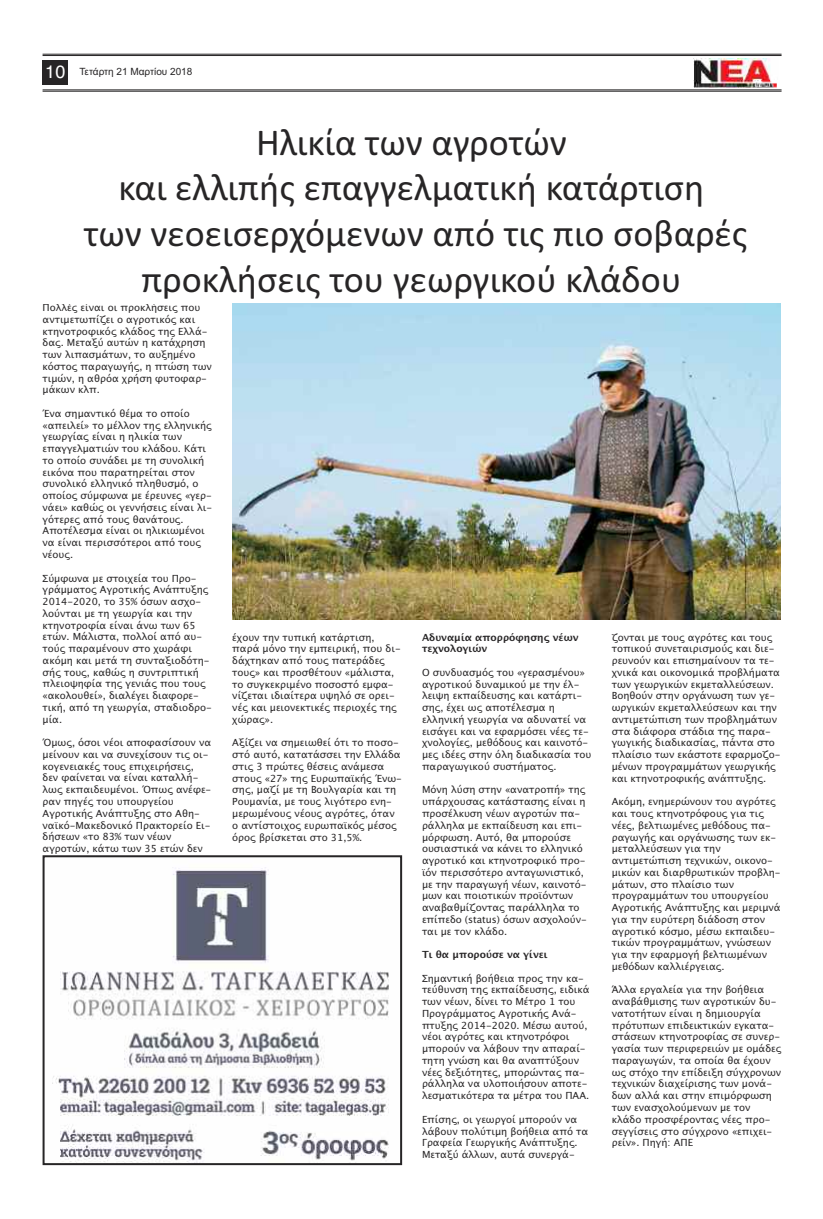
<style>
.page{position:relative;width:823px;height:1219px;background:#fff}
.page>*{position:absolute;margin:0;border:0;box-sizing:border-box;transform-origin:0 0}
.t1{font:38px/45.6px "Calibri";color:#272526;text-align:center}
.t2{font:10px "Arial";color:#272526}
.t3{font:9.8px/11.8px "Lucida Grande";color:#272526}
.t4{font:700 9.8px/11.8px "Lucida Grande";color:#272526}
.s1{font-family:"Helvetica";font-size:18px;color:#fff}
</style>
<div class="page">
<hr style="left:43px;top:90px;width:738px;height:1px;background:#272526">
<hr style="left:43px;top:91px;width:738px;height:1px;background:#272526">
<hr style="left:43px;top:54px;width:738px;height:1px;background:#272526">
<hr style="left:43px;top:55px;width:738px;height:1px;background:#272526">
<div style="left:43px;top:60px;width:25px;height:25px;background:#272526"></div>
<img style="left:693px;top:58px;width:84px;height:29px">
<img style="left:52px;top:867px;width:337px;height:295px">
<div style="left:43px;top:855px;width:359px;height:310px;border:2px solid #272526"></div>
<img style="left:232px;top:303px;width:548px;height:316px">
<p class="t2" style="left:45px;top:66px;width:148px"><span class="s1">10</span> Τετάρτη 21 Μαρτίου 2018</p>
<h1 class="t1" style="left:84px;top:119px;width:664px">Ηλικία των αγροτών<br>και ελλιπής επαγγελματική κατάρτιση<br>των νεοεισερχόμενων από τις πιο σοβαρές προκλήσεις του γεωργικού κλάδου</h1>
<p class="t3" style="left:43px;top:302px;width:171px">Πολλές είναι οι προκλήσεις που αντιμετωπίζει ο αγροτικός και κτηνοτροφικός κλάδος της Ελλά&shy;δας. Μεταξύ αυτών η κατάχρηση των λιπασμάτων, το αυξημένο κόστος παραγωγής, η πτώση των τιμών, η αθρόα χρήση φυτοφαρ&shy;μάκων κλπ.</p>
<p class="t3" style="left:43px;top:408px;width:171px">Ένα σημαντικό θέμα το οποίο «απειλεί» το μέλλον της ελληνικής γεωργίας είναι η ηλικία των επαγγελματιών του κλάδου. Κάτι το οποίο συνάδει με τη συνολική εικόνα που παρατηρείται στον συνολικό ελληνικό πληθυσμό, ο οποίος σύμφωνα με έρευνες «γερ&shy;νάει» καθώς οι γεννήσεις είναι λι&shy;γότερες από τους θανάτους.<br>Αποτέλεσμα είναι οι ηλικιωμένοι να είναι περισσότεροι από τους νέους.</p>
<p class="t3" style="left:43px;top:572px;width:171px">Σύμφωνα με στοιχεία του Προ&shy;γράμματος Αγροτικής Ανάπτυξης<br>2014-2020, το 35% όσων ασχο&shy;λούνται με τη γεωργία και την κτηνοτροφία είναι άνω των 65 ετών. Μάλιστα, πολλοί από αυ&shy;τούς παραμένουν στο χωράφι ακόμη και μετά τη συνταξιοδότη&shy;σής τους, καθώς η συντριπτική πλειοψηφία της γενιάς που τους «ακολουθεί», διαλέγει διαφορε&shy;τική, από τη γεωργία, σταδιοδρο&shy;μία.</p>
<p class="t3" style="left:43px;top:737px;width:170px">Όμως, όσοι νέοι αποφασίσουν να μείνουν και να συνεχίσουν τις οι&shy;κογενειακές τους επιχειρήσεις, δεν φαίνεται να είναι καταλλή&shy;λως εκπαιδευμένοι. Όπως ανέφε&shy;ραν πηγές του υπουργείου<br>Αγροτικής Ανάπτυξης στο Αθη&shy;ναϊκό-Μακεδονικό Πρακτορείο Ει&shy;δήσεων «το 83% των νέων αγροτών, κάτω των 35 ετών δεν</p>
<p class="t3" style="left:232px;top:631px;width:170px">έχουν την τυπική κατάρτιση, παρά μόνο την εμπειρική, που δι&shy;δάχτηκαν από τους πατεράδες τους» και προσθέτουν «μάλιστα, το συγκεκριμένο ποσοστό εμφα&shy;νίζεται ιδιαίτερα υψηλό σε ορει&shy;νές και μειονεκτικές περιοχές της χώρας».</p>
<p class="t3" style="left:232px;top:737px;width:171px">Αξίζει να σημειωθεί ότι το ποσο&shy;στό αυτό, κατατάσσει την Ελλάδα στις 3 πρώτες θέσεις ανάμεσα στους «27» της Ευρωπαϊκής Ένω&shy;σης, μαζί με τη Βουλγαρία και τη<br>Ρουμανία, με τους λιγότερο ενη&shy;μερωμένους νέους αγρότες, όταν ο αντίστοιχος ευρωπαϊκός μέσος όρος βρίσκεται στο 31,5%.</p>
<p class="t4" style="left:422px;top:631px;width:158px">Αδυναμία απορρόφησης νέων τεχνολογιών</p>
<p class="t3" style="left:422px;top:667px;width:171px">Ο συνδυασμός του «γερασμένου» αγροτικού δυναμικού με την έλ&shy;λειψη εκπαίδευσης και κατάρτι&shy;σης, έχει ως αποτέλεσμα η ελληνική γεωργία να αδυνατεί να εισάγει και να εφαρμόσει νέες τε&shy;χνολογίες, μεθόδους και καινοτό&shy;μες ιδέες στην όλη διαδικασία του παραγωγικού συστήματος.</p>
<p class="t3" style="left:422px;top:784px;width:166px">Μόνη λύση στην «ανατροπή» της υπάρχουσας κατάστασης είναι η προσέλκυση νέων αγροτών πα&shy;ράλληλα με εκπαίδευση και επι&shy;μόρφωση. Αυτό, θα μπορούσε ουσιαστικά να κάνει το ελληνικό αγροτικό και κτηνοτροφικό προ&shy;ϊόν περισσότερο ανταγωνιστικό, με την παραγωγή νέων, καινοτό&shy;μων και ποιοτικών προϊόντων αναβαθμίζοντας παράλληλα το επίπεδο (status) όσων ασχολούν&shy;ται με τον κλάδο.</p>
<p class="t4" style="left:422px;top:949px;width:127px">Τι θα μπορούσε να γίνει</p>
<p class="t3" style="left:422px;top:972px;width:169px">Σημαντική βοήθεια προς την κα&shy;τεύθυνση της εκπαίδευσης, ειδικά των νέων, δίνει το Μέτρο 1 του<br>Προγράμματος Αγροτικής Ανά&shy;πτυξης 2014-2020. Μέσω αυτού, νέοι αγρότες και κτηνοτρόφοι μπορούν να λάβουν την απαραί&shy;τητη γνώση και θα αναπτύξουν νέες δεξιότητες, μπορώντας πα&shy;ράλληλα να υλοποιήσουν αποτε&shy;λεσματικότερα τα μέτρα του ΠΑΑ.</p>
<p class="t3" style="left:422px;top:1113px;width:168px">Επίσης, οι γεωργοί μπορούν να λάβουν πολύτιμη βοήθεια από τα<br>Γραφεία Γεωργικής Ανάπτυξης.<br>Μεταξύ άλλων, αυτά συνεργά-</p>
<p class="t3" style="left:611px;top:631px;width:170px">ζονται με τους αγρότες και τους τοπικού συνεταιρισμούς και διε&shy;ρευνούν και επισημαίνουν τα τε&shy;χνικά και οικονομικά προβλήματα των γεωργικών εκμεταλλεύσεων.<br>Βοηθούν στην οργάνωση των γε&shy;ωργικών εκμεταλλεύσεων και την αντιμετώπιση των προβλημάτων στα διάφορα στάδια της παρα&shy;γωγικής διαδικασίας, πάντα στο πλαίσιο των εκάστοτε εφαρμοζο&shy;μένων προγραμμάτων γεωργικής και κτηνοτροφικής ανάπτυξης.</p>
<p class="t3" style="left:611px;top:796px;width:170px">Ακόμη, ενημερώνουν του αγρότες και τους κτηνοτρόφους για τις νέες, βελτιωμένες μεθόδους πα&shy;ραγωγής και οργάνωσης των εκ&shy;μεταλλεύσεων για την αντιμετώπιση τεχνικών, οικονο&shy;μικών και διαρθρωτικών προβλη&shy;μάτων, στο πλαίσιο των προγραμμάτων του υπουργείου<br>Αγροτικής Ανάπτυξης και μεριμνά για την ευρύτερη διάδοση στον αγροτικό κόσμο, μέσω εκπαιδευ&shy;τικών προγραμμάτων, γνώσεων για την εφαρμογή βελτιωμένων μεθόδων καλλιέργειας.</p>
<p class="t3" style="left:611px;top:984px;width:171px">Άλλα εργαλεία για την βοήθεια αναβάθμισης των αγροτικών δυ&shy;νατοτήτων είναι η δημιουργία πρότυπων επιδεικτικών εγκατα&shy;στάσεων κτηνοτροφίας σε συνερ&shy;γασία των περιφερειών με ομάδες παραγωγών, τα οποία θα έχουν ως στόχο την επίδειξη σύγχρονων τεχνικών διαχείρισης των μονά&shy;δων αλλά και στην επιμόρφωση των ενασχολούμενων με τον κλάδο προσφέροντας νέες προ&shy;σεγγίσεις στο σύγχρονο «επιχει&shy;ρείν». Πηγή: ΑΠΕ</p>
</div>
